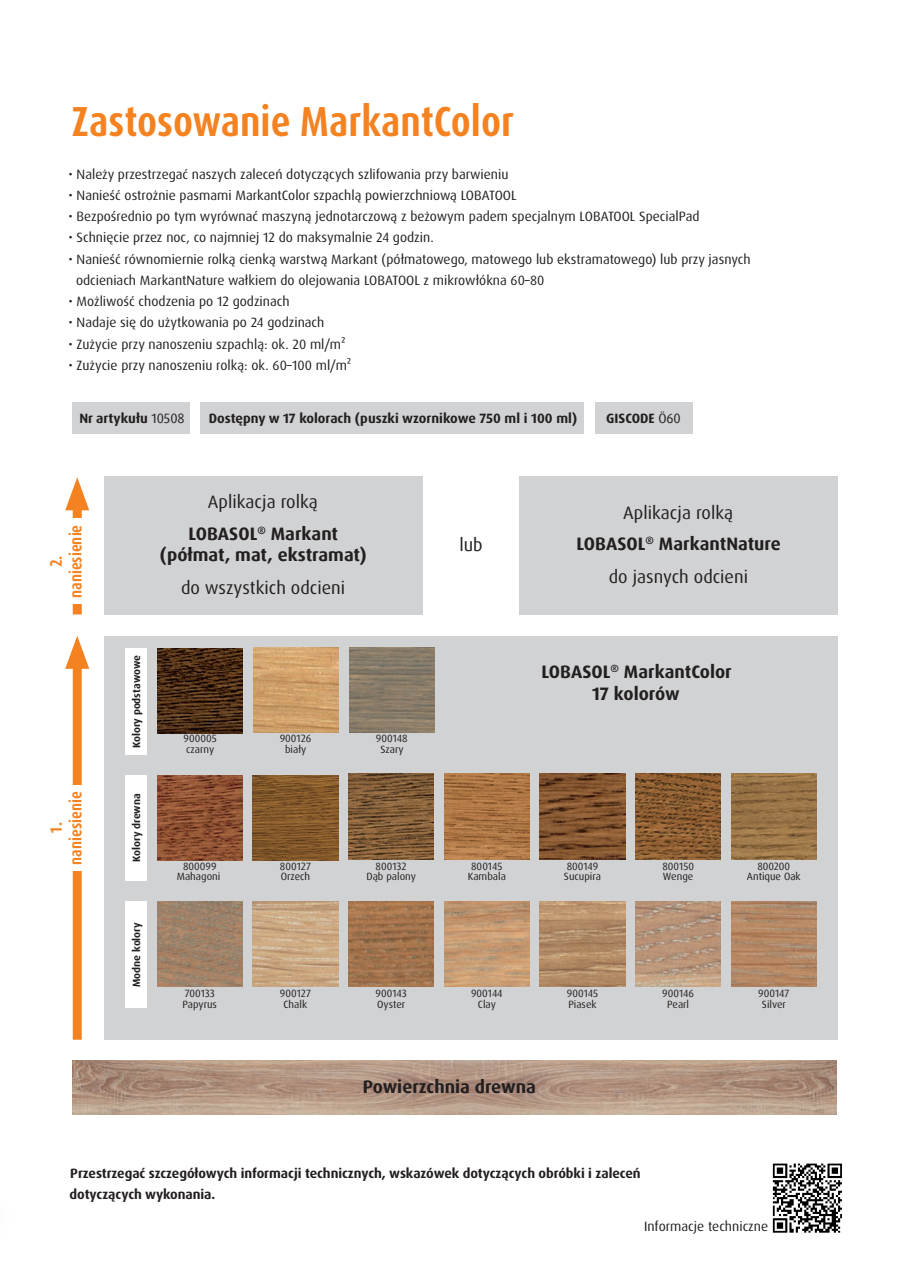
<style>
.page{position:relative;width:910px;height:1280px;background:#fff}
.page>*{position:absolute;margin:0;border:0;box-sizing:border-box;transform-origin:0 0}
.t1{font:700 condensed 42px "Dax Pro";color:#f58220}
.t2{font:700 18px/21px "Dax OT";color:#231f20;text-align:center}
.t3{font:18px "Dax Pro";color:#231f20}
.t4{font:700 18px/21.3px "Dax Pro";color:#231f20;text-align:center}
.t5{font:18px "Dax OT";color:#231f20}
.t6{font:700 condensed 16.5px/19.5px "Dax OT";color:#f58220;text-align:center}
.t7{font:13.5px/21.3px "Dax Pro";color:#231f20}
.t8{font:700 13.5px/21.3px "Dax Pro";letter-spacing:-.005em;color:#231f20}
.t9{font:10.5px/10.6px "Dax OT";color:#231f20;text-align:center}
.t10{font:10.5px "Dax Pro";color:#231f20}
.t11{font:700 10.5px "Dax OT";color:#231f20}
.s1{font-family:"Dax OT"}
.s2{font-family:"Dax OT";font-weight:400}
</style>
<div class="page">
<img style="left:72px;top:1061px;width:765px;height:53px">
<div style="left:104px;top:636px;width:734px;height:404px;background:#d1d2d4"></div>
<div style="left:104px;top:476px;width:318px;height:138px;background:#d1d2d4"></div>
<div style="left:519px;top:476px;width:319px;height:138px;background:#d1d2d4"></div>
<img style="left:349px;top:774px;width:85px;height:85px">
<img style="left:636px;top:774px;width:85px;height:85px">
<img style="left:731px;top:774px;width:85px;height:85px">
<img style="left:253px;top:775px;width:85px;height:85px">
<img style="left:444px;top:774px;width:85px;height:85px">
<img style="left:540px;top:774px;width:85px;height:85px">
<img style="left:157px;top:775px;width:85px;height:85px">
<img style="left:253px;top:647px;width:85px;height:85px">
<img style="left:157px;top:648px;width:85px;height:85px">
<img style="left:253px;top:902px;width:85px;height:85px">
<img style="left:731px;top:901px;width:85px;height:85px">
<img style="left:540px;top:901px;width:85px;height:85px">
<img style="left:636px;top:901px;width:85px;height:85px">
<img style="left:349px;top:901px;width:85px;height:85px">
<img style="left:157px;top:901px;width:85px;height:85px">
<img style="left:444px;top:901px;width:85px;height:85px">
<div style="left:125px;top:901px;width:22px;height:107px;background:#fff"></div>
<div style="left:125px;top:775px;width:22px;height:105px;background:#fff"></div>
<div style="left:125px;top:648px;width:22px;height:107px;background:#fff"></div>
<div style="left:73px;top:655px;width:9px;height:385px;background:#f58220"></div>
<svg style="left:65px;top:636px;width:24px;height:33px"></svg>
<div style="left:73px;top:496px;width:9px;height:118px;background:#f58220"></div>
<svg style="left:65px;top:477px;width:24px;height:33px"></svg>
<div style="left:31px;top:786px;width:69px;height:85px;background:#fff"></div>
<div style="left:31px;top:519px;width:69px;height:85px;background:#fff"></div>
<div style="left:72px;top:402px;width:118px;height:32px;background:#d1d2d4"></div>
<div style="left:200px;top:402px;width:384px;height:32px;background:#d1d2d4"></div>
<div style="left:595px;top:402px;width:97px;height:32px;background:#d1d2d4"></div>
<svg style="left:773px;top:1163px;width:69px;height:70px"></svg>
<h1 class="t1" style="left:72px;top:95px;width:444px">Zastosowanie MarkantColor</h1>
<p class="t7" style="left:69px;top:163px;width:441px"><span class="s1">•</span> Należy przestrzegać naszych zaleceń dotyczących szlifowania przy barwieniu</p>
<p class="t7" style="left:68px;top:185px;width:450px">• Nanieść ostrożnie pasmami MarkantColor szpachlą powierzchniową LOBATOOL</p>
<p class="t7" style="left:68px;top:206px;width:633px">• Bezpośrednio po tym wyrównać maszyną jednotarczową z beżowym padem specjalnym LOBATOOL SpecialPad</p>
<p class="t7" style="left:68px;top:227px;width:367px">• Schnięcie przez noc, co najmniej 12 do maksymalnie 24 godzin.</p>
<p class="t7" style="left:76px;top:248px;width:676px;text-indent:-8px">• Nanieść równomiernie rolką cienką warstwą Markant (półmatowego, matowego lub ekstramatowego) lub przy jasnych odcieniach MarkantNature wałkiem do olejowania LOBATOOL z mikrowłókna 60–80</p>
<p class="t7" style="left:68px;top:291px;width:223px">• Możliwość chodzenia po 12 godzinach</p>
<p class="t7" style="left:68px;top:312px;width:257px">• Nadaje się do użytkowania po 24 godzinach</p>
<p class="t7" style="left:68px;top:333px;width:279px">• Zużycie przy nanoszeniu szpachlą: ok. 20 ml/m²</p>
<p class="t7" style="left:68px;top:355px;width:284px">• Zużycie przy nanoszeniu rolką: ok. 60–100 ml/m²</p>
<p class="t8" style="left:79px;top:408px;width:107px">Nr artykułu <span class="s2">10508</span></p>
<p class="t8" style="left:209px;top:408px;width:370px">Dostępny w 17 kolorach (puszki wzornikowe 750 ml i 100 ml)</p>
<p class="t8" style="left:606px;top:408px;width:76px">GISCODE <span class="s2">Ö60</span></p>
<p class="t6" style="left:47px;top:598px;width:75px;rotate:-90deg">2. naniesienie</p>
<p class="t6" style="left:70px;top:543px;width:13px">2.</p>
<p class="t6" style="left:47px;top:865px;width:75px;rotate:-90deg">1. naniesienie</p>
<h2 class="t3" style="left:208px;top:490px;width:111px">Aplikacja rolką</h2>
<h2 class="t2" style="left:160px;top:523px;width:208px">LOBASOL<sup>®</sup> Markant (półmat, mat, ekstramat)</h2>
<h2 class="t3" style="left:181px;top:576px;width:165px">do wszystkich odcieni</h2>
<h2 class="t5" style="left:459px;top:533px;width:25px">lub</h2>
<h2 class="t3" style="left:623px;top:501px;width:111px">Aplikacja rolką</h2>
<h2 class="t2" style="left:576px;top:534px;width:206px">LOBASOL<sup>®</sup> MarkantNature</h2>
<h2 class="t3" style="left:609px;top:565px;width:141px">do jasnych odcieni</h2>
<p class="t11" style="left:130px;top:748px;width:95px;rotate:-90deg">Kolory podstawowe</p>
<p class="t11" style="left:130px;top:862px;width:70px;rotate:-90deg">Kolory drewna</p>
<p class="t11" style="left:130px;top:987px;width:66px;rotate:-90deg">Modne kolory</p>
<p class="t9" style="left:183px;top:733px;width:35px">900005</p>
<p class="t10" style="left:186px;top:742px;width:30px">czarny</p>
<p class="t9" style="left:183px;top:861px;width:35px">800099</p>
<p class="t10" style="left:177px;top:870px;width:45px">Mahagoni</p>
<p class="t9" style="left:185px;top:988px;width:32px">700133</p>
<p class="t10" style="left:183px;top:997px;width:36px">Papyrus</p>
<p class="t9" style="left:280px;top:733px;width:33px">900126</p>
<p class="t10" style="left:285px;top:742px;width:23px">biały</p>
<p class="t9" style="left:376px;top:733px;width:33px">900148</p>
<p class="t10" style="left:380px;top:742px;width:25px">Szary</p>
<h2 class="t4" style="left:541px;top:661px;width:192px">LOBASOL<sup>®</sup> MarkantColor<br>17 kolorów</h2>
<p class="t9" style="left:280px;top:861px;width:32px;text-align:left">800127<br>Orzech</p>
<p class="t9" style="left:471px;top:861px;width:33px">800145</p>
<p class="t9" style="left:567px;top:861px;width:33px">800149</p>
<p class="t10" style="left:564px;top:870px;width:39px">Sucupira</p>
<p class="t9" style="left:662px;top:861px;width:33px">800150</p>
<p class="t10" style="left:663px;top:870px;width:32px">Wenge</p>
<p class="t9" style="left:376px;top:861px;width:32px">800132</p>
<p class="t10" style="left:366px;top:870px;width:51px">Dąb palony</p>
<p class="t9" style="left:747px;top:861px;width:55px">800200<br>Antique Oak</p>
<p class="t10" style="left:468px;top:870px;width:40px">Kambala</p>
<p class="t9" style="left:280px;top:988px;width:33px">900127</p>
<p class="t10" style="left:284px;top:997px;width:25px">Chalk</p>
<p class="t9" style="left:375px;top:988px;width:33px">900143</p>
<p class="t10" style="left:377px;top:997px;width:30px">Oyster</p>
<p class="t9" style="left:471px;top:988px;width:33px">900144</p>
<p class="t10" style="left:478px;top:997px;width:19px">Clay</p>
<p class="t9" style="left:567px;top:988px;width:33px">900145</p>
<p class="t10" style="left:568px;top:997px;width:30px">Piasek</p>
<p class="t9" style="left:662px;top:988px;width:33px">900146</p>
<p class="t10" style="left:667px;top:997px;width:23px">Pearl</p>
<p class="t9" style="left:758px;top:988px;width:33px">900147</p>
<p class="t10" style="left:762px;top:997px;width:26px">Silver</p>
<h2 class="t2" style="left:363px;top:1076px;width:175px">Powierzchnia drewna</h2>
<p class="t8" style="left:70px;top:1163px;width:573px">Przestrzegać szczegółowych informacji technicznych, wskazówek dotyczących obróbki i zaleceń dotyczących wykonania.</p>
<p class="t7" style="left:644px;top:1216px;width:126px">Informacje techniczne</p>
</div>
